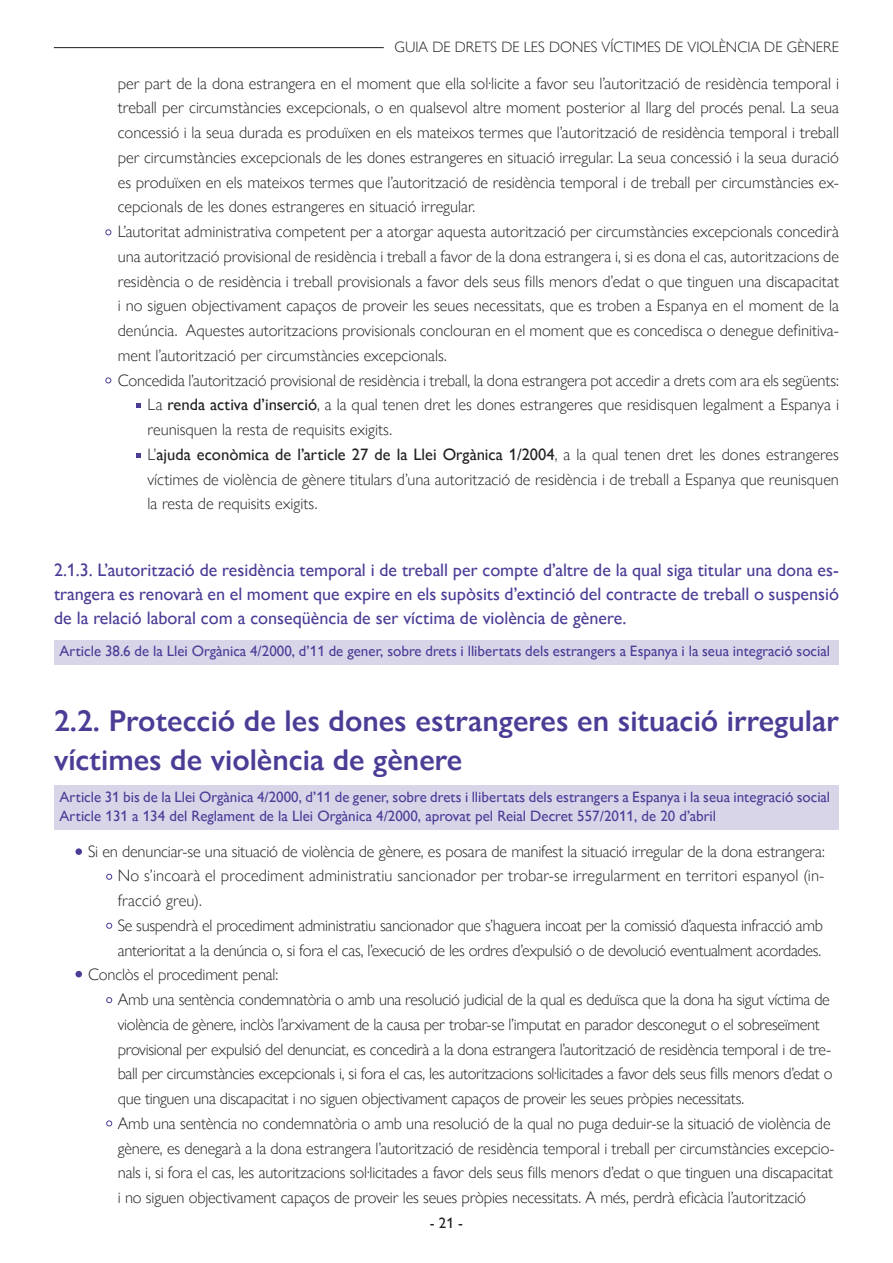
<style>
.page{position:relative;width:893px;height:1263px;background:#fff}
.page>*{position:absolute;margin:0;border:0;box-sizing:border-box;transform-origin:0 0}
.titulo2{font:600 30px/39px "Gill Sans Nova";color:#4b3d96}
.titulo3{font:500 18px/24px "Gill Sans Nova";color:#4b3d96;text-align:justify}
.t1{font:300 16.5px/24.8px "Gill Sans Nova";letter-spacing:-.01em;color:#231f20}
.t2{font:300 16.5px/24.8px "Gill Sans Nova";letter-spacing:.01em;color:#231f20}
.t3{font:500 15px "Gill Sans Nova";color:#4b3d96}
.t4{font:300 15px "Gill Sans Nova";color:#231f20}
.t5{font:500 15px "Gill Sans Nova";color:#231f20}
.s1{font-weight:500}
</style>
<div class="page">
<hr style="left:54px;top:47px;width:330px;height:1px;background:#231f20">
<svg style="left:105px;top:229px;width:6px;height:6px"></svg>
<svg style="left:105px;top:377px;width:6px;height:6px"></svg>
<div style="left:54px;top:640px;width:785px;height:24px;background:#d9d5e9"></div>
<svg style="left:136px;top:403px;width:4px;height:4px"></svg>
<svg style="left:136px;top:453px;width:4px;height:4px"></svg>
<div style="left:54px;top:786px;width:785px;height:44px;background:#d9d5e9"></div>
<div style="left:75px;top:848px;width:7px;height:7px;background:#4b3d96;border-radius:50%"></div>
<div style="left:75px;top:971px;width:7px;height:6px;background:#4b3d96;border-radius:50%"></div>
<svg style="left:106px;top:874px;width:6px;height:6px"></svg>
<svg style="left:106px;top:923px;width:6px;height:6px"></svg>
<svg style="left:106px;top:997px;width:6px;height:6px"></svg>
<svg style="left:106px;top:1120px;width:6px;height:6px"></svg>
<p class="t4" style="left:394px;top:38px;width:446px">GUIA DE DRETS DE LES DONES VÍCTIMES DE VIOLÈNCIA DE GÈNERE</p>
<p class="t1" style="left:118px;top:70px;width:723px;text-align:justify">per part de la dona estrangera en el moment que ella sol·licite a favor seu l’autorització de residència temporal i treball per circumstàncies excepcionals, o en qualsevol altre moment posterior al llarg del procés penal. La seua concessió i la seua durada es produïxen en els mateixos termes que l’autorització de residència temporal i treball per circumstàncies excepcionals de les dones estrangeres en situació irregular. La seua concessió i la seua duració es produïxen en els mateixos termes que l’autorització de residència temporal i de treball per circumstàncies ex&shy;cepcionals de les dones estrangeres en situació irregular.</p>
<p class="t1" style="left:118px;top:219px;width:723px;text-align:justify">L’autoritat administrativa competent per a atorgar aquesta autorització per circumstàncies excepcionals concedirà una autorització provisional de residència i treball a favor de la dona estrangera i, si es dona el cas, autoritzacions de residència o de residència i treball provisionals a favor dels seus fills menors d’edat o que tinguen una discapacitat i no siguen objectivament capaços de proveir les seues necessitats, que es troben a Espanya en el moment de la denúncia. Aquestes autoritzacions provisionals conclouran en el moment que es concedisca o denegue definitiva&shy;ment l’autorització per circumstàncies excepcionals.</p>
<p class="t1" style="left:118px;top:367px;width:723px">Concedida l’autorització provisional de residència i treball, la dona estrangera pot accedir a drets com ara els següents:</p>
<p class="t1" style="left:148px;top:392px;width:693px">La <span class="s1">renda activa d’inserció</span>, a la qual tenen dret les dones estrangeres que residisquen legalment a Espanya i reunisquen la resta de requisits exigits.</p>
<p class="t1" style="left:148px;top:442px;width:693px;text-align:justify">L’<span class="s1">ajuda econòmica de l’article 27 de la Llei Orgànica 1/2004</span>, a la qual tenen dret les dones estrangeres víctimes de violència de gènere titulars d’una autorització de residència i de treball a Espanya que reunisquen la resta de requisits exigits.</p>
<p class="titulo3" style="left:54px;top:558px;width:786px">2.1.3. L’autorització de residència temporal i de treball per compte d’altre de la qual siga titular una dona es&shy;trangera es renovarà en el moment que expire en els supòsits d’extinció del contracte de treball o suspensió de la relació laboral com a conseqüència de ser víctima de violència de gènere.</p>
<p class="t3" style="left:59px;top:642px;width:772px">Article 38.6 de la Llei Orgànica 4/2000, d’11 de gener, sobre drets i llibertats dels estrangers a Espanya i la seua integració social</p>
<p class="titulo2" style="left:54px;top:701px;width:786px">2.2. Protecció de les dones estrangeres en situació irregular víctimes de violència de gènere</p>
<p class="t3" style="left:60px;top:788px;width:772px">Article 31 bis de la Llei Orgànica 4/2000, d’11 de gener, sobre drets i llibertats dels estrangers a Espanya i la seua integració social</p>
<p class="t3" style="left:60px;top:807px;width:658px">Article 131 a 134 del Reglament de la Llei Orgànica 4/2000, aprovat pel Reial Decret 557/2011, de 20 d’abril</p>
<p class="t1" style="left:88px;top:838px;width:738px">Si en denunciar-se una situació de violència de gènere, es posara de manifest la situació irregular de la dona estrangera:</p>
<p class="t2" style="left:118px;top:863px;width:708px">No s’incoarà el procediment administratiu sancionador per trobar-se irregularment en territori espanyol (in&shy;fracció greu).</p>
<p class="t1" style="left:118px;top:913px;width:707px">Se suspendrà el procediment administratiu sancionador que s’haguera incoat per la comissió d’aquesta infracció amb anterioritat a la denúncia o, si fora el cas, l’execució de les ordres d’expulsió o de devolució eventualment acordades.</p>
<p class="t1" style="left:88px;top:962px;width:192px">Conclòs el procediment penal:</p>
<p class="t1" style="left:118px;top:987px;width:716px">Amb una sentència condemnatòria o amb una resolució judicial de la qual es deduïsca que la dona ha sigut víctima de violència de gènere, inclòs l’arxivament de la causa per trobar-se l’imputat en parador desconegut o el sobreseïment provisional per expulsió del denunciat, es concedirà a la dona estrangera l’autorització de residència temporal i de tre&shy;ball per circumstàncies excepcionals i, si fora el cas, les autoritzacions sol·licitades a favor dels seus fills menors d’edat o que tinguen una discapacitat i no siguen objectivament capaços de proveir les seues pròpies necessitats.</p>
<p class="t1" style="left:118px;top:1111px;width:719px">Amb una sentència no condemnatòria o amb una resolució de la qual no puga deduir-se la situació de violència de gènere, es denegarà a la dona estrangera l’autorització de residència temporal i treball per circumstàncies excepcio&shy;nals i, si fora el cas, les autoritzacions sol·licitades a favor dels seus fills menors d’edat o que tinguen una discapacitat i no siguen objectivament capaços de proveir les seues pròpies necessitats. A més, perdrà eficàcia l’autorització</p>
<p class="t5" style="left:430px;top:1213px;width:35px">- 21 -</p>
</div>
